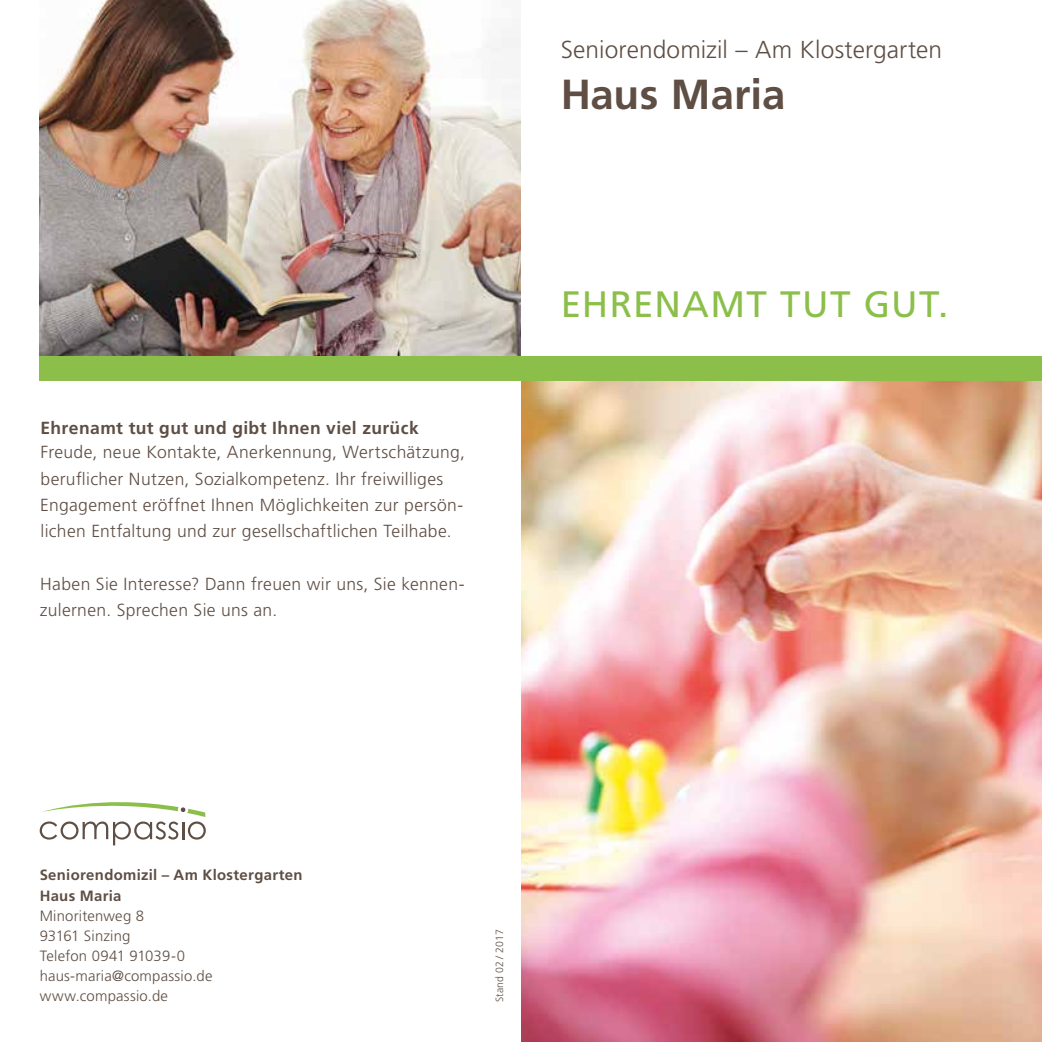
<style>
.page{position:relative;width:1042px;height:1042px;background:#fff}
.page>*{position:absolute;margin:0;border:0;box-sizing:border-box;transform-origin:0 0}
.t1{font:700 42px "Frutiger LT Std";color:#5e4e44}
.t2{font:36.75px "Frutiger LT Std";letter-spacing:.04em;color:#8bbf4a}
.t3{font:300 24.5px "Frutiger LT Std";letter-spacing:.005em;color:#5e4e44}
.t4{font:300 17.5px/26.2px "Frutiger LT Std";letter-spacing:.02em;color:#5e4e44}
.t5{font:700 17.5px "Frutiger LT Std";letter-spacing:.025em;color:#5e4e44}
.t6{font:300 14.88px/20.1px "Frutiger LT Std";letter-spacing:.015em;color:#5e4e44}
.t7{font:700 14.88px/20.1px "Frutiger LT Std";letter-spacing:.02em;color:#5e4e44}
.t8{font:300 10.5px "Frutiger LT Std";color:#5e4e44}
</style>
<div class="page">
<img style="left:40px;top:0;width:481px;height:356px">
<img style="left:521px;top:381px;width:521px;height:661px">
<div style="left:40px;top:356px;width:1002px;height:25px;background:#8bbf4a"></div>
<svg style="left:40px;top:802px;width:166px;height:43px"></svg>
<p class="t5" style="left:40px;top:417px;width:380px">Ehrenamt tut gut und gibt Ihnen viel zurück</p>
<p class="t4" style="left:40px;top:439px;width:426px">Freude, neue Kontakte, Anerkennung, Wertschätzung, beruflicher Nutzen, Sozialkompetenz. Ihr freiwilliges Engagement eröffnet Ihnen Möglichkeiten zur persön&shy;lichen Entfaltung und zur gesellschaftlichen Teilhabe.</p>
<p class="t4" style="left:40px;top:571px;width:426px">Haben Sie Interesse? Dann freuen wir uns, Sie kennen&shy;zulernen. Sprechen Sie uns an.</p>
<h3 class="t3" style="left:561px;top:36px;width:383px">Seniorendomizil – Am Klostergarten</h3>
<h1 class="t1" style="left:561px;top:70px;width:226px">Haus Maria</h1>
<h2 class="t2" style="left:561px;top:282px;width:389px">EHRENAMT TUT GUT.</h2>
<p class="t7" style="left:40px;top:865px;width:264px">Seniorendomizil – Am Klostergarten<br>Haus Maria</p>
<p class="t6" style="left:40px;top:905px;width:174px">Minoritenweg 8<br>93161 Sinzing<br>Telefon 0941 91039-0 haus-maria@compassio.de www.compassio.de</p>
<p class="t8" style="left:494px;top:1002px;width:74px;rotate:-90deg">Stand 02 / 2017</p>
</div>
